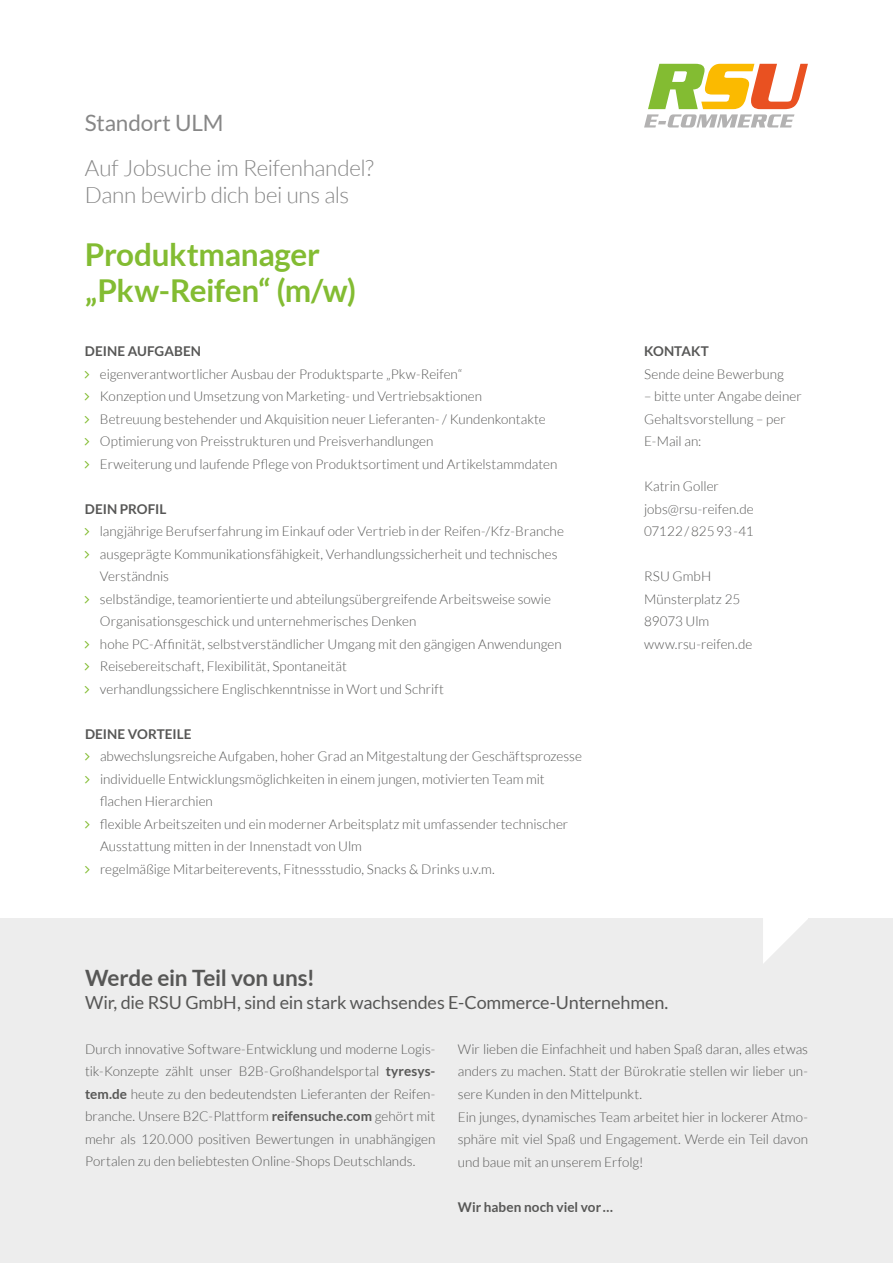
<style>
.page{position:relative;width:893px;height:1263px;background:#fff}
.page>*{position:absolute;margin:0;border:0;box-sizing:border-box;transform-origin:0 0}
.t1{font:700 31.5px/36px "Lato";letter-spacing:-.015em;color:#83bc32}
.t2{font:300 22.5px/27px "Lato";letter-spacing:-.01em;color:#878787}
.t3{font:700 22.5px "Lato";letter-spacing:-.015em;color:#575756}
.t4{font:22.5px "Lato";letter-spacing:-.01em;color:#878787}
.t5{font:18px "Lato";letter-spacing:-.01em;color:#575756}
.t6{font:300 13.5px/22.5px "Lato";color:#575756}
.t7{font:700 13.5px "Lato";letter-spacing:.005em;color:#575756}
.s1{font-weight:700}
</style>
<div class="page">
<div style="left:0;top:919px;width:893px;height:344px;background:#ededed"></div>
<svg style="left:763px;top:919px;width:44px;height:44px"></svg>
<svg style="left:644px;top:64px;width:164px;height:64px"></svg>
<h2 class="t4" style="left:85px;top:111px;width:140px">Standort ULM</h2>
<h2 class="t2" style="left:85px;top:155px;width:290px">Auf Jobsuche im Reifenhandel?<br>Dann bewirb dich bei uns als</h2>
<h1 class="t1" style="left:85px;top:236px;width:273px">Produktmanager „Pkw-Reifen“ (m/w)</h1>
<p class="t7" style="left:85px;top:344px;width:118px">DEINE AUFGABEN</p>
<p class="t6" style="left:100px;top:363px;width:459px">eigenverantwortlicher Ausbau der Produktsparte „Pkw-Reifen“<br>Konzeption und Umsetzung von Marketing- und Vertriebsaktionen<br>Betreuung bestehender und Akquisition neuer Lieferanten- / Kundenkontakte Optimierung von Preisstrukturen und Preisverhandlungen<br>Erweiterung und laufende Pflege von Produktsortiment und Artikelstammdaten</p>
<p class="t7" style="left:85px;top:501px;width:83px">DEIN PROFIL</p>
<p class="t6" style="left:100px;top:520px;width:466px">langjährige Berufserfahrung im Einkauf oder Vertrieb in der Reifen-/Kfz-Branche ausgeprägte Kommunikationsfähigkeit, Verhandlungssicherheit und technisches Verständnis<br>selbständige, teamorientierte und abteilungsübergreifende Arbeitsweise sowie Organisationsgeschick und unternehmerisches Denken<br>hohe PC-Affinität, selbstverständlicher Umgang mit den gängigen Anwendungen Reisebereitschaft, Flexibilität, Spontaneität<br>verhandlungssichere Englischkenntnisse in Wort und Schrift</p>
<p class="t7" style="left:85px;top:726px;width:108px">DEINE VORTEILE</p>
<p class="t6" style="left:100px;top:745px;width:483px">abwechslungsreiche Aufgaben, hoher Grad an Mitgestaltung der Geschäftsprozesse individuelle Entwicklungsmöglichkeiten in einem jungen, motivierten Team mit flachen Hierarchien<br>flexible Arbeitszeiten und ein moderner Arbeitsplatz mit umfassender technischer Ausstattung mitten in der Innenstadt von Ulm<br>regelmäßige Mitarbeiterevents, Fitnessstudio, Snacks &amp; Drinks u.v.m.</p>
<p class="t7" style="left:644px;top:344px;width:66px">KONTAKT</p>
<p class="t6" style="left:644px;top:363px;width:141px">Sende deine Bewerbung</p>
<p class="t6" style="left:644px;top:385px;width:159px">– bitte unter Angabe deiner<br>Gehaltsvorstellung – per<br>E-Mail an:</p>
<p class="t6" style="left:644px;top:475px;width:111px">Katrin Goller jobs@rsu-reifen.de<br>07122/82593-41</p>
<p class="t6" style="left:644px;top:565px;width:110px">RSU GmbH<br>Münsterplatz 25<br>89073 Ulm www.rsu-reifen.de</p>
<h2 class="t3" style="left:85px;top:965px;width:231px">Werde ein Teil von uns!</h2>
<h3 class="t5" style="left:85px;top:992px;width:585px">Wir, die RSU GmbH, sind ein stark wachsendes E-Commerce-Unternehmen.</h3>
<p class="t6" style="left:85px;top:1038px;width:352px;text-align:justify">Durch innovative Software-Entwicklung und moderne Logis&shy;tik-Konzepte zählt unser B2B-Großhandelsportal <span class="s1">tyresys&shy;tem.de</span> heute zu den bedeutendsten Lieferanten der Reifen&shy;branche. Unsere B2C-Plattform <span class="s1">reifensuche.com</span> gehört mit mehr als 120.000 positiven Bewertungen in unabhängigen Portalen zu den beliebtesten Online-Shops Deutschlands.</p>
<p class="t6" style="left:458px;top:1038px;width:352px">Wir lieben die Einfachheit und haben Spaß daran, alles etwas anders zu machen. Statt der Bürokratie stellen wir lieber un&shy;sere Kunden in den Mittelpunkt.<br>Ein junges, dynamisches Team arbeitet hier in lockerer Atmo&shy;sphäre mit viel Spaß und Engagement. Werde ein Teil davon und baue mit an unserem Erfolg!</p>
<p class="t7" style="left:458px;top:1199px;width:157px">Wir haben noch viel vor…</p>
</div>
